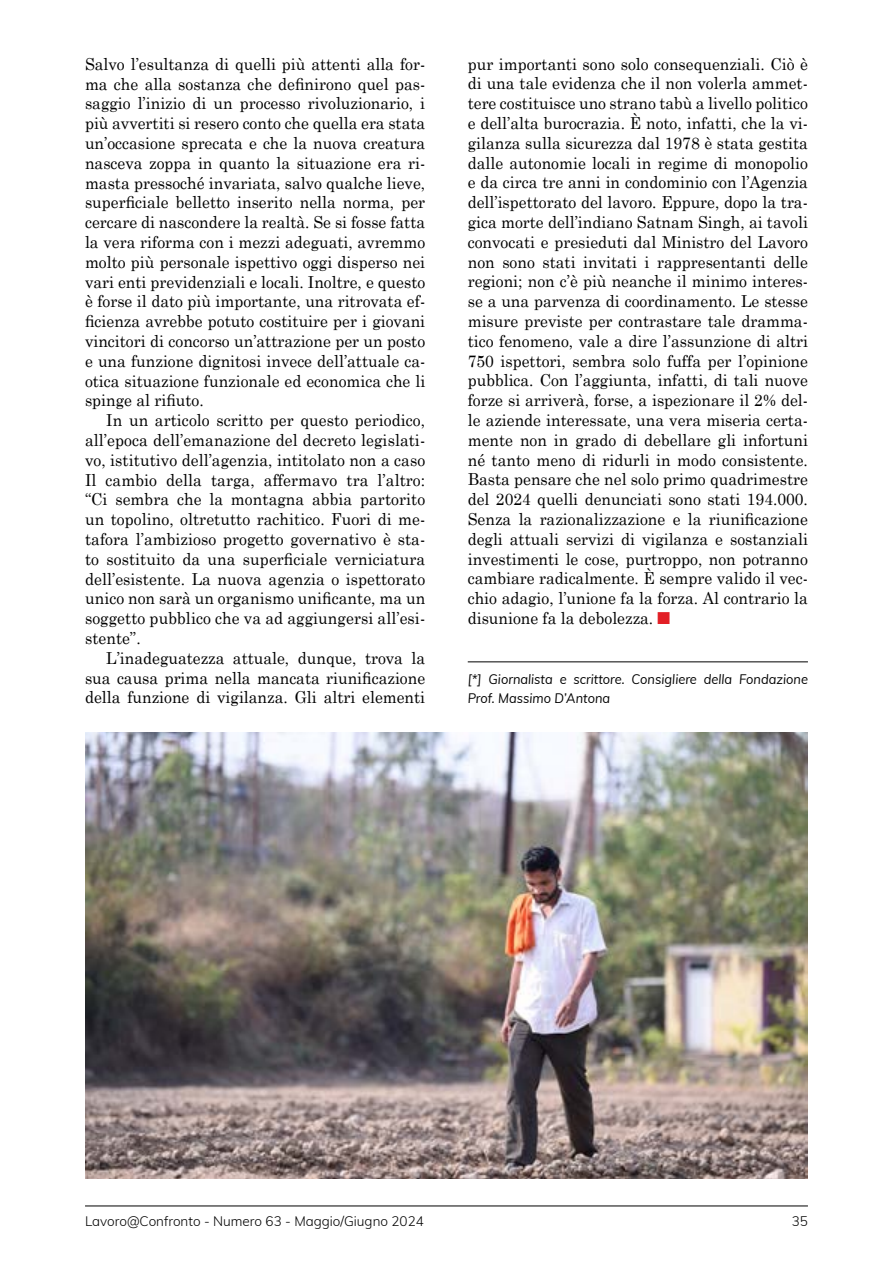
<style>
.page{position:relative;width:893px;height:1263px;background:#fff}
.page>*{position:absolute;margin:0;border:0;box-sizing:border-box;transform-origin:0 0}
.t1{font:16.5px/19.8px "Century Schoolbook";color:#000;text-align:justify;scale:.95 1}
.t2{font:italic 13.5px/19.8px "Muli";color:#000;scale:.95 1}
.t3{font:300 13.5px "Muli";color:#000}
.s1{font-family:"Monotype Sorts";color:#e21f26}
</style>
<div class="page">
<hr style="left:85px;top:1205px;width:723px;height:1px;background:#000">
<hr style="left:468px;top:661px;width:340px;height:1px;background:#000">
<img style="left:85px;top:732px;width:723px;height:446px">
<p class="t1" style="left:85px;top:54px;width:360px">Salvo l’esultanza di quelli più attenti alla for&shy;ma che alla sostanza che definirono quel pas&shy;saggio l’inizio di un processo rivoluzionario, i più avvertiti si resero conto che quella era stata un’occasione sprecata e che la nuova creatura nasceva zoppa in quanto la situazione era ri&shy;masta pressoché invariata, salvo qualche lieve, superficiale belletto inserito nella norma, per cercare di nascondere la realtà. Se si fosse fatta la vera riforma con i mezzi adeguati, avremmo molto più personale ispettivo oggi disperso nei vari enti previdenziali e locali. Inoltre, e questo è forse il dato più importante, una ritrovata ef&shy;ficienza avrebbe potuto costituire per i giovani vincitori di concorso un’attrazione per un posto e una funzione dignitosi invece dell’attuale ca&shy;otica situazione funzionale ed economica che li spinge al rifiuto.</p>
<p class="t1" style="left:85px;top:410px;width:360px;text-indent:21px">In un articolo scritto per questo periodico, all’epoca dell’emanazione del decreto legislati&shy;vo, istitutivo dell’agenzia, intitolato non a caso Il cambio della targa, affermavo tra l’altro: “Ci sembra che la montagna abbia partorito un topolino, oltretutto rachitico. Fuori di me&shy;tafora l’ambizioso progetto governativo è sta&shy;to sostituito da una superficiale verniciatura dell’esistente. La nuova agenzia o ispettorato unico non sarà un organismo unificante, ma un soggetto pubblico che va ad aggiungersi all’esi&shy;stente”.</p>
<p class="t1" style="left:85px;top:648px;width:360px;text-indent:21px">L’inadeguatezza attuale, dunque, trova la sua causa prima nella mancata riunificazione della funzione di vigilanza. Gli altri elementi</p>
<p class="t1" style="left:468px;top:53px;width:360px">pur importanti sono solo consequenziali. Ciò è di una tale evidenza che il non volerla ammet&shy;tere costituisce uno strano tabù a livello politico e dell’alta burocrazia. È noto, infatti, che la vi&shy;gilanza sulla sicurezza dal 1978 è stata gestita dalle autonomie locali in regime di monopolio e da circa tre anni in condominio con l’Agenzia dell’ispettorato del lavoro. Eppure, dopo la tra&shy;gica morte dell’indiano Satnam Singh, ai tavoli convocati e presieduti dal Ministro del Lavoro non sono stati invitati i rappresentanti delle regioni; non c’è più neanche il minimo interes&shy;se a una parvenza di coordinamento. Le stesse misure previste per contrastare tale dramma&shy;tico fenomeno, vale a dire l’assunzione di altri 750 ispettori, sembra solo fuffa per l’opinione pubblica. Con l’aggiunta, infatti, di tali nuove forze si arriverà, forse, a ispezionare il 2% del&shy;le aziende interessate, una vera miseria certa&shy;mente non in grado di debellare gli infortuni né tanto meno di ridurli in modo consistente.<br>Basta pensare che nel solo primo quadrimestre del 2024 quelli denunciati sono stati 194.000.<br>Senza la razionalizzazione e la riunificazione degli attuali servizi di vigilanza e sostanziali investimenti le cose, purtroppo, non potranno cambiare radicalmente. È sempre valido il vec&shy;chio adagio, l’unione fa la forza. Al contrario la disunione fa la debolezza. <span class="s1">n</span></p>
<p class="t2" style="left:468px;top:668px;width:360px">[*] Giornalista e scrittore. Consigliere della Fondazione<br>Prof. Massimo D’Antona</p>
<p class="t3" style="left:85px;top:1212px;width:340px">Lavoro@Confronto - Numero 63 - Maggio/Giugno 2024</p>
<p class="t3" style="left:792px;top:1212px;width:18px">35</p>
</div>
